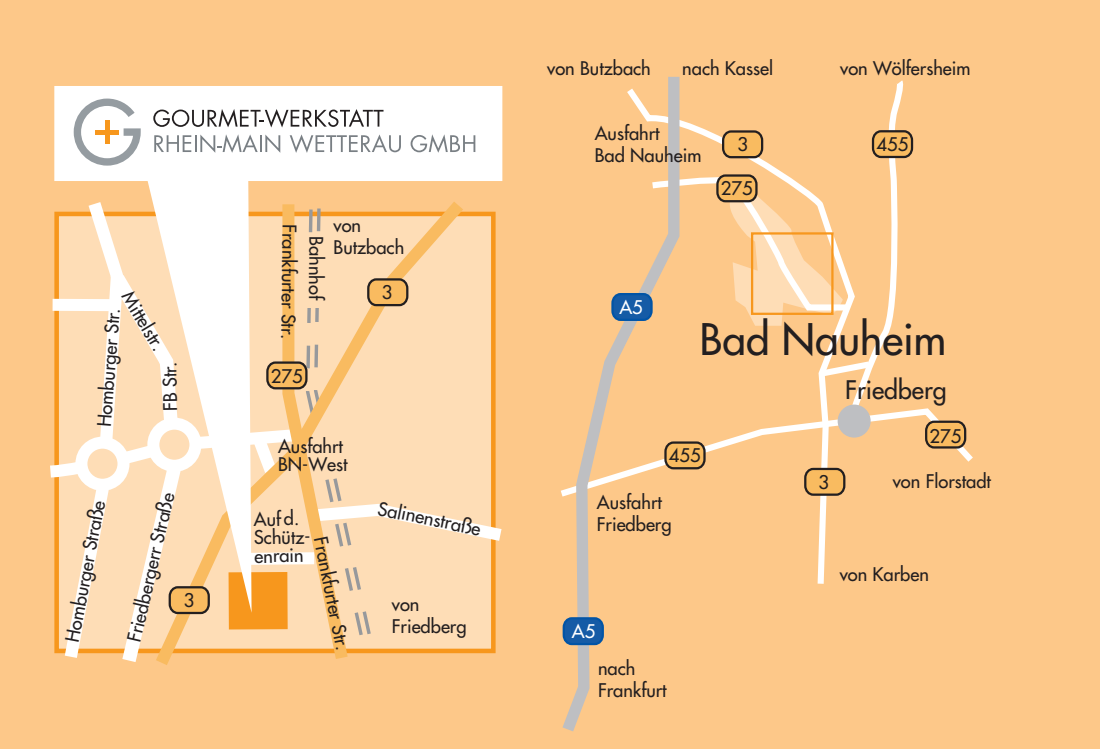
<style>
.page{position:relative;width:1100px;height:749px;background:#fff}
.page>*{position:absolute;margin:0;border:0;box-sizing:border-box;transform-origin:0 0}
.t1{font:42.4px "Futura LT";color:#231f20}
.t2{font:24.8px "Futura LT";color:#231f20}
.t3{font:18.4px/22px "Futura LT";color:#231f20}
.t4{font:18.4px "Futura LT";color:#fff}
</style>
<div class="page">
<div style="left:0;top:0;width:1100px;height:748px;background:#fdc889"></div>
<div style="left:54px;top:86px;width:448px;height:95px;background:#fff"></div>
<svg style="left:817px;top:501px;width:10px;height:83px"></svg>
<svg style="left:561px;top:408px;width:412px;height:93px"></svg>
<div style="left:805px;top:469px;width:39px;height:25px;background:#f9bb60;border-radius:8px"></div>
<div style="left:804px;top:467px;width:41px;height:28px;border:2px solid #231f20;border-radius:8px"></div>
<div style="left:926px;top:421px;width:39px;height:26px;background:#f9bb60;border-radius:8px"></div>
<div style="left:925px;top:420px;width:41px;height:28px;border:2px solid #231f20;border-radius:8px"></div>
<div style="left:665px;top:442px;width:39px;height:26px;background:#f9bb60;border-radius:8px"></div>
<div style="left:664px;top:441px;width:42px;height:28px;border:2px solid #231f20;border-radius:8px"></div>
<svg style="left:562px;top:88px;width:117px;height:643px"></svg>
<div style="left:612px;top:294px;width:39px;height:26px;background:#155ba6;border-radius:8px"></div>
<div style="left:611px;top:293px;width:42px;height:28px;border:2px solid #0154a6;border-radius:8px"></div>
<div style="left:564px;top:618px;width:39px;height:25px;background:#155ba6;border-radius:8px"></div>
<div style="left:563px;top:617px;width:41px;height:28px;border:2px solid #0154a6;border-radius:8px"></div>
<div style="left:838px;top:404px;width:33px;height:33px;background:#bebfc2;border-radius:50%"></div>
<svg style="left:873px;top:131px;width:39px;height:26px"></svg>
<div style="left:872px;top:130px;width:41px;height:28px;border:2px solid #231f20;border-radius:8px"></div>
<svg style="left:50px;top:211px;width:452px;height:443px"></svg>
<svg style="left:56px;top:202px;width:73px;height:456px"></svg>
<svg style="left:99px;top:260px;width:46px;height:402px"></svg>
<div style="left:53px;top:299px;width:60px;height:12px;background:#fff"></div>
<svg style="left:81px;top:442px;width:42px;height:42px"></svg>
<div style="left:75px;top:436px;width:54px;height:54px;border:12px solid #fff;border-radius:50%"></div>
<svg style="left:145px;top:202px;width:330px;height:463px"></svg>
<div style="left:169px;top:586px;width:41px;height:28px;border:2px solid #231f20;border-radius:8px"></div>
<svg style="left:646px;top:76px;width:263px;height:339px"></svg>
<div style="left:368px;top:279px;width:39px;height:26px;background:#f9bb60;border-radius:8px"></div>
<div style="left:367px;top:278px;width:41px;height:28px;border:2px solid #231f20;border-radius:8px"></div>
<svg style="left:145px;top:165px;width:107px;height:447px;fill:#fff"></svg>
<div style="left:315px;top:432px;width:23px;height:33px;background:#feddb6"></div>
<svg style="left:74px;top:98px;width:67px;height:67px"></svg>
<hr style="left:95px;top:130px;width:24px;height:4px;background:#f7971d">
<hr style="left:105px;top:120px;width:4px;height:24px;background:#f7971d">
<svg style="left:153px;top:109px;width:230px;height:18px"></svg>
<svg style="left:154px;top:134px;width:126px;height:19px"></svg>
<svg style="left:290px;top:134px;width:111px;height:19px"></svg>
<svg style="left:411px;top:134px;width:64px;height:19px"></svg>
<p class="t3" style="left:137px;top:287px;width:67px;rotate:59deg">Mittelstr.</p>
<p class="t3" style="left:93px;top:426px;width:121px;rotate:-86deg">Homburger Str.</p>
<p class="t3" style="left:159px;top:411px;width:51px;rotate:-91deg">FB Str.</p>
<p class="t3" style="left:61px;top:639px;width:145px;rotate:-79deg">Homburger Straße</p>
<p class="t3" style="left:123px;top:638px;width:154px;rotate:-77deg">Friedbergerr Straße</p>
<p class="t3" style="left:184px;top:589px;width:12px">3</p>
<p class="t3" style="left:301px;top:224px;width:117px;rotate:91deg">Frankfurter Str.</p>
<p class="t3" style="left:271px;top:365px;width:33px">275</p>
<p class="t3" style="left:327px;top:236px;width:66px;rotate:90deg">Bahnhof</p>
<p class="t3" style="left:334px;top:214px;width:72px">von<br>Butzbach</p>
<p class="t3" style="left:382px;top:281px;width:12px">3</p>
<p class="t3" style="left:278px;top:437px;width:71px;line-height:18.4px">Ausfahrt<br>BN-West</p>
<p class="t3" style="left:253px;top:509px;width:61px;line-height:18.4px;rotate:-1deg">Auf d.<br>Schütz&shy;enrain</p>
<p class="t3" style="left:331px;top:534px;width:117px;rotate:78deg">Frankfurter Str.</p>
<p class="t3" style="left:381px;top:496px;width:106px;rotate:12deg">Salinenstraße</p>
<p class="t3" style="left:392px;top:593px;width:76px">von<br>Friedberg</p>
<p class="t3" style="left:547px;top:57px;width:105px">von Butzbach</p>
<p class="t3" style="left:682px;top:57px;width:93px">nach Kassel</p>
<p class="t3" style="left:595px;top:122px;width:108px">Ausfahrt<br>Bad Nauheim</p>
<p class="t3" style="left:737px;top:133px;width:12px">3</p>
<p class="t3" style="left:721px;top:177px;width:33px">275</p>
<p class="t4" style="left:619px;top:295px;width:25px">A5</p>
<p class="t3" style="left:840px;top:57px;width:132px">von Wölfersheim</p>
<p class="t3" style="left:876px;top:133px;width:33px">455</p>
<h1 class="t1" style="left:700px;top:312px;width:248px">Bad Nauheim</h1>
<h2 class="t2" style="left:845px;top:373px;width:103px">Friedberg</h2>
<p class="t3" style="left:669px;top:444px;width:33px">455</p>
<p class="t3" style="left:597px;top:491px;width:76px">Ausfahrt<br>Friedberg</p>
<p class="t4" style="left:572px;top:619px;width:25px">A5</p>
<p class="t3" style="left:598px;top:657px;width:70px">nach<br>Frankfurt</p>
<p class="t3" style="left:818px;top:470px;width:12px">3</p>
<p class="t3" style="left:930px;top:424px;width:33px">275</p>
<p class="t3" style="left:893px;top:469px;width:100px">von Florstadt</p>
<p class="t3" style="left:840px;top:562px;width:91px">von Karben</p>
</div>
